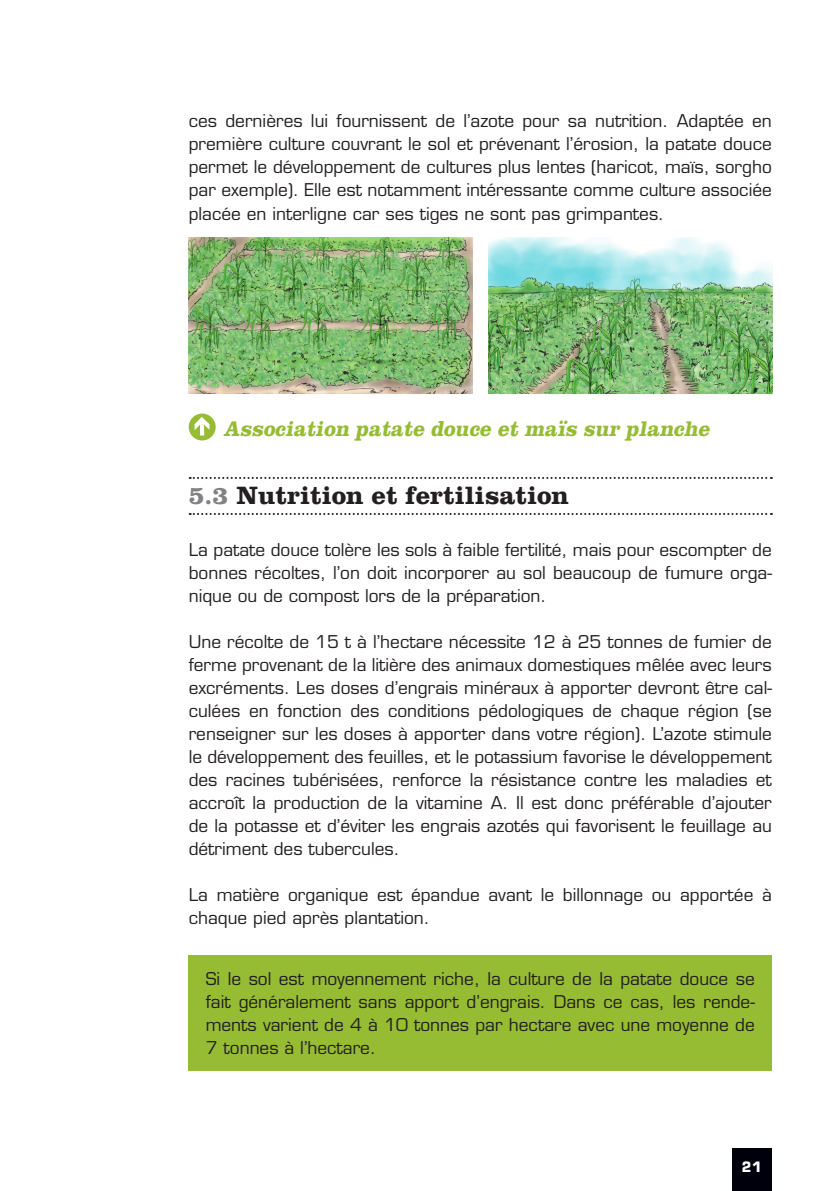
<style>
.page{position:relative;width:840px;height:1191px;background:#fff}
.page>*{position:absolute;margin:0;border:0;box-sizing:border-box;transform-origin:0 0}
.Titre_1{font:700 26px "Clarendon LT Std";color:#231f20}
.Titre_Figure{font:italic 700 22px "Clarendon LT Std";color:#96bc33;scale:.95 1}
.Body_text{font:17.2px/23px "Eurostile LT Std";color:#231f20;text-align:justify}
.t1{font:700 14px "Eurostile LT Std";color:#fff;scale:.95 1}
.s1{color:#808285}
</style>
<div class="page">
<div style="left:731px;top:1148px;width:40px;height:43px;background:#00000d"></div>
<svg style="left:190px;top:477px;width:581px;height:2px"></svg>
<svg style="left:190px;top:513px;width:581px;height:2px"></svg>
<img style="left:189px;top:238px;width:283px;height:156px">
<img style="left:488px;top:238px;width:283px;height:156px">
<div style="left:189px;top:413px;width:26px;height:27px;background:#96bc33;border-radius:50%"></div>
<svg style="left:194px;top:417px;width:15px;height:19px"></svg>
<div style="left:189px;top:954px;width:582px;height:116px;background:#96bc33"></div>
<p class="Body_text" style="left:189px;top:110px;width:584px">ces dernières lui fournissent de l’azote pour sa nutrition. Adaptée en première culture couvrant le sol et prévenant l’érosion, la patate douce permet le développement de cultures plus lentes (haricot, maïs, sorgho par exemple). Elle est notamment intéressante comme culture associée placée en interligne car ses tiges ne sont pas grimpantes.</p>
<p class="Titre_Figure" style="left:223px;top:415px;width:517px">Association p atate douce et maïs sur p lanche</p>
<p class="Titre_1" style="left:189px;top:480px;width:381px"><span class="s1">5.3</span> Nutrition et fertilisation</p>
<p class="Body_text" style="left:189px;top:538px;width:584px">La patate douce tolère les sols à faible fertilité, mais pour escompter de bonnes récoltes, l’on doit incorporer au sol beaucoup de fumure orga&shy;nique ou de compost lors de la préparation.</p>
<p class="Body_text" style="left:189px;top:630px;width:584px">Une récolte de 15 t à l’hectare nécessite 12 à 25 tonnes de fumier de ferme provenant de la litière des animaux domestiques mêlée avec leurs excréments. Les doses d’engrais minéraux à apporter devront être cal&shy;culées en fonction des conditions pédologiques de chaque région (se renseigner sur les doses à apporter dans votre région). L’azote stimule le développement des feuilles, et le potassium favorise le développement des racines tubérisées, renforce la résistance contre les maladies et accroît la production de la vitamine A. Il est donc préférable d’ajouter de la potasse et d’éviter les engrais azotés qui favorisent le feuillage au détriment des tubercules.</p>
<p class="Body_text" style="left:189px;top:883px;width:584px">La matière organique est épandue avant le billonnage ou apportée à chaque pied après plantation.</p>
<p class="Body_text" style="left:206px;top:967px;width:550px">Si le sol est moyennement riche, la culture de la patate douce se fait généralement sans apport d’engrais. Dans ce cas, les rende&shy;ments varient de 4 à 10 tonnes par hectare avec une moyenne de 7 tonnes à l’hectare.</p>
<p class="t1" style="left:741px;top:1158px;width:22px">21</p>
</div>
